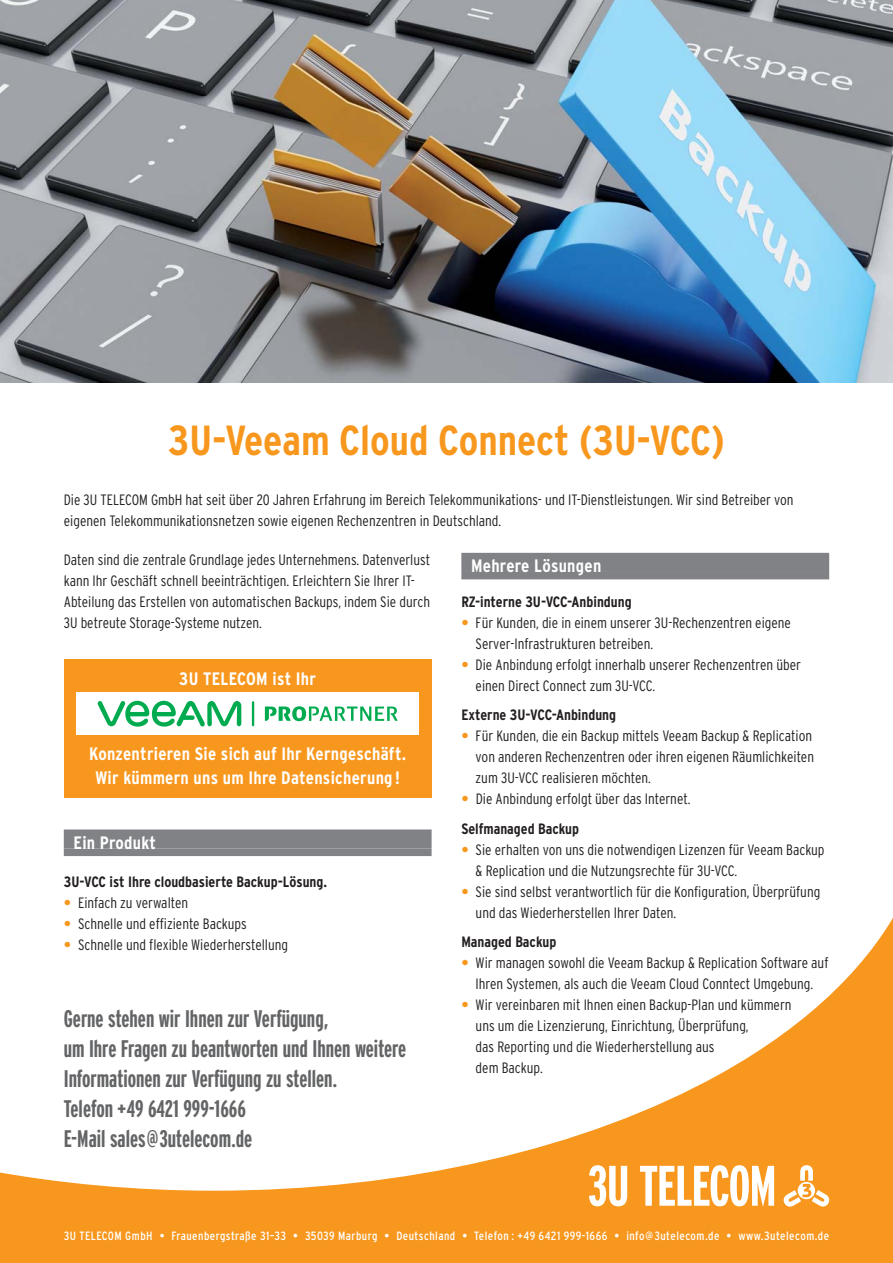
<style>
.page{position:relative;width:893px;height:1263px;background:#fff}
.page>*{position:absolute;margin:0;border:0;box-sizing:border-box;transform-origin:0 0}
.t1{font:700 condensed 42px "Interstate";color:#f8971d}
.t2{font:700 extra-condensed 24px/30px "Interstate";color:#636466}
.t3{font:700 condensed 18px/24px "Interstate";letter-spacing:.015em;color:#fff;text-align:center}
.t4{font:300 condensed 15px/21px "Interstate";color:#231f20}
.t5{font:700 condensed 15px "Interstate";color:#231f20}
.t6{font:condensed 12px "Interstate";letter-spacing:.04em;color:#fff}
.s1{font-weight:700;font-stretch:normal;color:#f8971d}
.s2{font-weight:700}
</style>
<div class="page">
<img style="left:0;top:0;width:893px;height:383px">
<div style="left:461px;top:553px;width:368px;height:19px;background:#808285"></div>
<div style="left:461px;top:572px;width:368px;height:7px;background:#808285"></div>
<svg style="left:0;top:918px;width:893px;height:298px"></svg>
<div style="left:0;top:1216px;width:893px;height:47px;background:#f8971d"></div>
<svg style="left:640px;top:1165px;width:134px;height:42px"></svg>
<svg style="left:589px;top:1165px;width:38px;height:41px"></svg>
<svg style="left:783px;top:1165px;width:46px;height:42px"></svg>
<div style="left:64px;top:829px;width:368px;height:20px;background:#808285"></div>
<div style="left:64px;top:849px;width:368px;height:7px;background:#808285"></div>
<div style="left:64px;top:659px;width:368px;height:139px;background:#f8971d"></div>
<div style="left:77px;top:692px;width:342px;height:43px;background:#fff"></div>
<svg style="left:265px;top:706px;width:133px;height:15px"></svg>
<hr style="left:252px;top:701px;width:2px;height:25px;background:#00ab50">
<svg style="left:98px;top:701px;width:143px;height:26px"></svg>
<h1 class="t1" style="left:168px;top:424px;width:558px">3U-Veeam Cloud Connect (3U-VCC)</h1>
<p class="t4" style="left:64px;top:491px;width:731px">Die 3U TELECOM GmbH hat seit über 20 Jahren Erfahrung im Bereich Telekommunikations- und IT-Dienstleistungen. Wir sind Betreiber von eigenen Telekommunikationsnetzen sowie eigenen Rechenzentren in Deutschland.</p>
<p class="t4" style="left:64px;top:550px;width:368px">Daten sind die zentrale Grundlage jedes Unternehmens. Datenverlust kann Ihr Geschäft schnell beeinträchtigen. Erleichtern Sie Ihrer IT-Abteilung das Erstellen von automatischen Backups, indem Sie durch 3U betreute Storage-Systeme nutzen.</p>
<p class="t3" style="left:471px;top:555px;width:132px">Mehrere Lösungen</p>
<p class="t5" style="left:461px;top:596px;width:172px">RZ-interne 3U-VCC-Anbindung</p>
<p class="t4" style="left:476px;top:613px;width:317px;text-indent:-14px"><span class="s1">•</span> Für Kunden, die in einem unserer 3U-Rechenzentren eigene<br>Server-Infrastrukturen betreiben.</p>
<p class="t4" style="left:476px;top:655px;width:327px;text-indent:-14px"><span class="s1">•</span> Die Anbindung erfolgt innerhalb unserer Rechenzentren über einen Direct Connect zum 3U-VCC.</p>
<p class="t5" style="left:461px;top:709px;width:156px">Externe 3U-VCC-Anbindung</p>
<p class="t4" style="left:476px;top:727px;width:340px;text-indent:-14px"><span class="s1">•</span> Für Kunden, die ein Backup mittels Veeam Backup &amp; Replication von anderen Rechenzentren oder ihren eigenen Räumlichkeiten zum 3U-VCC realisieren möchten.</p>
<p class="t4" style="left:461px;top:785px;width:231px;line-height:29.5px"><span class="s1">•</span> Die Anbindung erfolgt über das Internet.<br><span class="s2">Selfmanaged Backup</span></p>
<p class="t4" style="left:476px;top:840px;width:350px;text-indent:-14px"><span class="s1">•</span> Sie erhalten von uns die notwendigen Lizenzen für Veeam Backup &amp; Replication und die Nutzungsrechte für 3U-VCC.</p>
<p class="t4" style="left:476px;top:882px;width:346px;text-indent:-14px"><span class="s1">•</span> Sie sind selbst verantwortlich für die Konfiguration, Überprüfung und das Wiederherstellen Ihrer Daten.</p>
<p class="t5" style="left:461px;top:936px;width:97px">Managed Backup</p>
<p class="t4" style="left:461px;top:954px;width:369px;text-align:center"><span class="s1">•</span> Wir managen sowohl die Veeam Backup &amp; Replication Software auf<br>Ihren Systemen, als auch die Veeam Cloud Conntect Umgebung.</p>
<p class="t4" style="left:476px;top:996px;width:317px;text-indent:-14px"><span class="s1">•</span> Wir vereinbaren mit Ihnen einen Backup-Plan und kümmern uns um die Lizenzierung, Einrichtung, Überprüfung,<br>das Reporting und die Wiederherstellung aus<br>dem Backup.</p>
<p class="t3" style="left:179px;top:668px;width:138px">3U TELECOM ist Ihr</p>
<p class="t3" style="left:89px;top:743px;width:319px">Konzentrieren Sie sich auf Ihr Kerngeschäft.<br>Wir kümmern uns um Ihre Datensicherung !</p>
<p class="t3" style="left:74px;top:832px;width:84px">Ein Produkt</p>
<p class="t5" style="left:64px;top:876px;width:265px">3U-VCC ist Ihre cloudbasierte Backup-Lösung.</p>
<p class="t4" style="left:64px;top:893px;width:126px"><span class="s1">•</span> Einfach zu verwalten</p>
<p class="t4" style="left:64px;top:914px;width:185px"><span class="s1">•</span> Schnelle und effiziente Backups</p>
<p class="t4" style="left:64px;top:935px;width:226px"><span class="s1">•</span> Schnelle und flexible Wiederherstellung</p>
<h2 class="t2" style="left:64px;top:1005px;width:344px">Gerne stehen wir Ihnen zur Verfügung,<br>um Ihre Fragen zu beantworten und Ihnen weitere Informationen zur Verfügung zu stellen.<br>Telefon +49 6421 999-1666<br>E-Mail sales@3utelecom.de</h2>
<p class="t6" style="left:64px;top:1231px;width:767px">3U TELECOM GmbH • Frauenbergstraße 31–33 • 35039 Marburg • Deutschland • Telefon : +49 6421 999-1666 • info@3utelecom.de • www.3utelecom.de</p>
</div>
